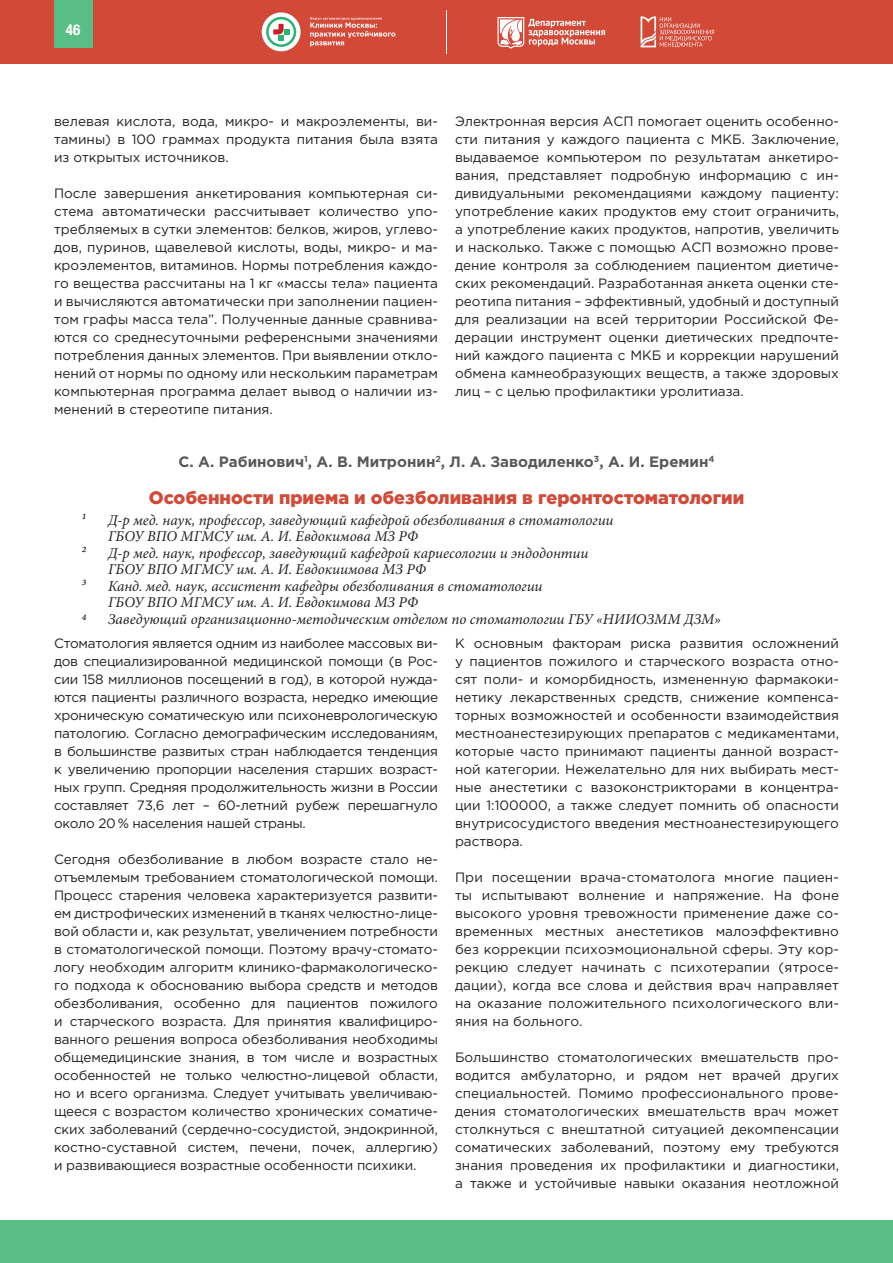
<style>
.page{position:relative;width:893px;height:1263px;background:#fff}
.page>*{position:absolute;margin:0;border:0;box-sizing:border-box;transform-origin:0 0}
.заголовок_2{font:900 18px "Gotham Pro";color:#d24937}
.List_Paragraph{font:italic 15px/16.5px "Minion Pro";color:#231f20}
.имя{font:700 15px "Gotham Pro";color:#57585a}
.t1{font:700 condensed 15px "Helvetica Neue";color:#fff}
.набор_2_колонки{font:13.5px/18px "Gotham Pro";color:#231f20;text-align:justify}
</style>
<div class="page">
<div style="left:0;top:0;width:893px;height:64px;background:#d24937"></div>
<div style="left:0;top:1220px;width:893px;height:43px;background:#59be85"></div>
<div style="left:54px;top:0;width:38px;height:48px;background:#59be85"></div>
<svg style="left:310px;top:17px;width:85px;height:30px"></svg>
<svg style="left:262px;top:12px;width:39px;height:39px"></svg>
<svg style="left:266px;top:17px;width:30px;height:30px"></svg>
<svg style="left:497px;top:17px;width:108px;height:32px"></svg>
<svg style="left:641px;top:16px;width:73px;height:31px"></svg>
<hr style="left:446px;top:10px;width:1px;height:44px;background:#fff">
<p class="t1" style="left:66px;top:17px;width:16px">46</p>
<p class="набор_2_колонки" style="left:54px;top:112px;width:385px">велевая кислота, вода, микро- и макроэлементы, ви&shy;тамины) в 100 граммах продукта питания была взята из открытых источников.</p>
<p class="набор_2_колонки" style="left:54px;top:184px;width:385px">После завершения анкетирования компьютерная си&shy;стема автоматически рассчитывает количество упо&shy;требляемых в сутки элементов: белков, жиров, углево&shy;дов, пуринов, щавелевой кислоты, воды, микро- и ма&shy;кроэлементов, витаминов. Нормы потребления каждо&shy;го вещества рассчитаны на 1 кг «массы тела» пациента и вычисляются автоматически при заполнении пациен&shy;том графы масса тела”. Полученные данные сравнива&shy;ются со среднесуточными референсными значениями потребления данных элементов. При выявлении откло&shy;нений от нормы по одному или нескольким параметрам компьютерная программа делает вывод о наличии из&shy;менений в стереотипе питания.</p>
<p class="набор_2_колонки" style="left:455px;top:112px;width:385px">Электронная версия АСП помогает оценить особенно&shy;сти питания у каждого пациента с МКБ. Заключение, выдаваемое компьютером по результатам анкетиро&shy;вания, представляет подробную информацию с ин&shy;дивидуальными рекомендациями каждому пациенту: употребление каких продуктов ему стоит ограничить, а употребление каких продуктов, напротив, увеличить и насколько. Также с помощью АСП возможно прове&shy;дение контроля за соблюдением пациентом диетиче&shy;ских рекомендаций. Разработанная анкета оценки сте&shy;реотипа питания – эффективный, удобный и доступный для реализации на всей территории Российской Фе&shy;дерации инструмент оценки диетических предпочте&shy;ний каждого пациента с МКБ и коррекции нарушений обмена камнеобразующих веществ, а также здоровых лиц – с целью профилактики уролитиаза.</p>
<p class="имя" style="left:178px;top:453px;width:538px">С. А. Рабинович<sup>1</sup>, А. В. Митронин<sup>2</sup>, Л. А. Заводиленко<sup>3</sup>, А. И. Еремин<sup>4</sup></p>
<p class="заголовок_2" style="left:149px;top:487px;width:597px">Особенности приема и обезболивания в геронтостоматологии</p>
<p class="List_Paragraph" style="left:81px;top:512px;width:6px">1</p>
<p class="List_Paragraph" style="left:108px;top:512px;width:507px">Д-р мед. наук, профессор, заведующий кафедрой обезболивания в стоматологии<br>ГБОУ ВПО МГМСУ им. А. И. Евдокимова МЗ РФ</p>
<p class="List_Paragraph" style="left:81px;top:545px;width:6px">2</p>
<p class="List_Paragraph" style="left:108px;top:545px;width:482px">Д-р мед. наук, профессор, заведующий кафедрой кариесологии и эндодонтии<br>ГБОУ ВПО МГМСУ им. А. И. Евдокиимова МЗ РФ</p>
<p class="List_Paragraph" style="left:81px;top:578px;width:6px">3</p>
<p class="List_Paragraph" style="left:108px;top:578px;width:436px">Канд. мед. наук, ассистент кафедры обезболивания в стоматологии<br>ГБОУ ВПО МГМСУ им. А. И. Евдокимова МЗ РФ</p>
<p class="List_Paragraph" style="left:81px;top:611px;width:7px">4</p>
<p class="List_Paragraph" style="left:108px;top:611px;width:614px">Заведующий организационно-методическим отделом по стоматологии ГБУ «НИИОЗММ ДЗМ»</p>
<p class="набор_2_колонки" style="left:54px;top:634px;width:385px">Стоматология является одним из наиболее массовых ви&shy;дов специализированной медицинской помощи (в Рос&shy;сии 158 миллионов посещений в год), в которой нужда&shy;ются пациенты различного возраста, нередко имеющие хроническую соматическую или психоневрологическую патологию. Согласно демографическим исследованиям, в большинстве развитых стран наблюдается тенденция к увеличению пропорции населения старших возраст&shy;ных групп. Средняя продолжительность жизни в России составляет 73,6 лет – 60-летний рубеж перешагнуло около 20% населения нашей страны.</p>
<p class="набор_2_колонки" style="left:54px;top:850px;width:385px">Сегодня обезболивание в любом возрасте стало не&shy;отъемлемым требованием стоматологической помощи.<br>Процесс старения человека характеризуется развити&shy;ем дистрофических изменений в тканях челюстно-лице&shy;вой области и, как результат, увеличением потребности в стоматологической помощи. Поэтому врачу-стомато&shy;логу необходим алгоритм клинико-фармакологическо&shy;го подхода к обоснованию выбора средств и методов обезболивания, особенно для пациентов пожилого и старческого возраста. Для принятия квалифициро&shy;ванного решения вопроса обезболивания необходимы общемедицинские знания, в том числе и возрастных особенностей не только челюстно-лицевой области, но и всего организма. Следует учитывать увеличиваю&shy;щееся с возрастом количество хронических соматиче&shy;ских заболеваний (сердечно-сосудистой, эндокринной, костно-суставной систем, печени, почек, аллергию) и развивающиеся возрастные особенности психики.</p>
<p class="набор_2_колонки" style="left:455px;top:634px;width:385px">К основным факторам риска развития осложнений у пациентов пожилого и старческого возраста отно&shy;сят поли- и коморбидность, измененную фармакоки&shy;нетику лекарственных средств, снижение компенса&shy;торных возможностей и особенности взаимодействия местноанестезирующих препаратов с медикаментами, которые часто принимают пациенты данной возраст&shy;ной категории. Нежелательно для них выбирать мест&shy;ные анестетики с вазоконстрикторами в концентра&shy;ции 1:100000, а также следует помнить об опасности внутрисосудистого введения местноанестезирующего раствора.</p>
<p class="набор_2_колонки" style="left:455px;top:868px;width:385px">При посещении врача-стоматолога многие пациен&shy;ты испытывают волнение и напряжение. На фоне высокого уровня тревожности применение даже со&shy;временных местных анестетиков малоэффективно без коррекции психоэмоциональной сферы. Эту кор&shy;рекцию следует начинать с психотерапии (ятросе&shy;дации), когда все слова и действия врач направляет на оказание положительного психологического вли&shy;яния на больного.</p>
<p class="набор_2_колонки" style="left:455px;top:1048px;width:385px">Большинство стоматологических вмешательств про&shy;водится амбулаторно, и рядом нет врачей других специальностей. Помимо профессионального прове&shy;дения стоматологических вмешательств врач может столкнуться с внештатной ситуацией декомпенсации соматических заболеваний, поэтому ему требуются знания проведения их профилактики и диагностики, а также и устойчивые навыки оказания неотложной</p>
</div>
